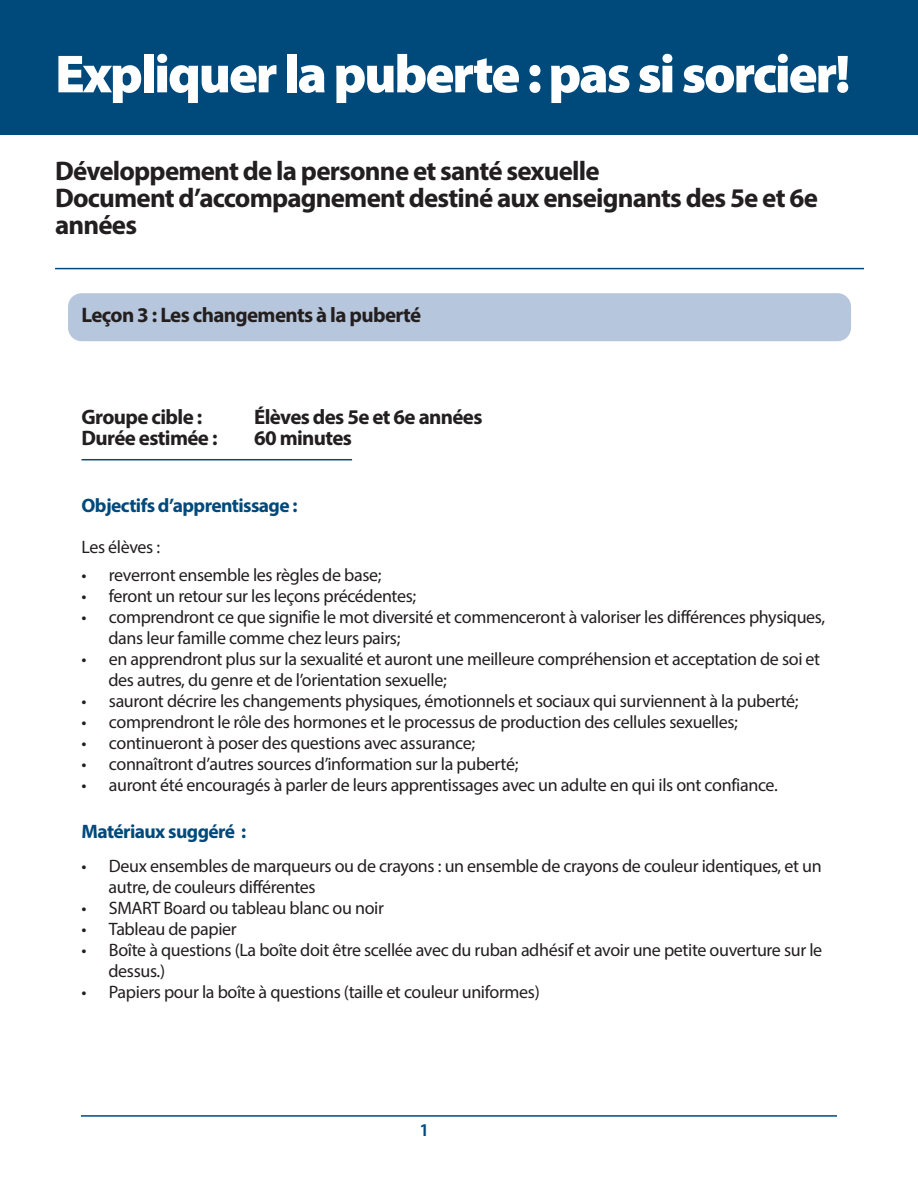
<style>
.page{position:relative;width:918px;height:1188px;background:#fff}
.page>*{position:absolute;margin:0;border:0;box-sizing:border-box;transform-origin:0 0}
.t1{font:900 54px "Myriad Pro";letter-spacing:-.04em;color:#fff}
.t2{font:700 27px/27px "Myriad Pro";letter-spacing:-.03em;color:#231f20}
.t3{font:700 21px "Myriad Pro";letter-spacing:-.03em;color:#231f20}
.t4{font:700 19.5px "Myriad Pro";letter-spacing:-.03em;color:#00497b}
.t5{font:18px/21px "Myriad Pro";letter-spacing:-.02em;color:#231f20}
.t6{font:600 semi-expanded 18px "Myriad Pro";color:#00497b}
</style>
<div class="page">
<hr style="left:81px;top:1115px;width:756px;height:2px;background:#00497b">
<div style="left:0;top:0;width:918px;height:134px;background:#00497b"></div>
<div style="left:68px;top:293px;width:783px;height:48px;background:#b6c6dc;border-radius:14px"></div>
<hr style="left:82px;top:459px;width:270px;height:1px;background:#00497b">
<hr style="left:55px;top:268px;width:809px;height:1px;background:#00497b">
<h1 class="t1" style="left:55px;top:43px;width:797px">Expliquer la puberte : pas si sorcier!</h1>
<h2 class="t2" style="left:55px;top:157px;width:764px">Développement de la personne et santé sexuelle<br>Document ’d accompagnement destiné aux enseignants des e5 e t e6 années</h2>
<p class="t3" style="left:82px;top:302px;width:341px">Leçon :3 Les changements laà puberté</p>
<p class="t3" style="left:82px;top:404px;width:122px">Groupe cible :</p>
<p class="t3" style="left:82px;top:425px;width:137px">Durée estimée :</p>
<p class="t3" style="left:254px;top:404px;width:230px">Élèves des e5 et e6 années</p>
<p class="t3" style="left:254px;top:425px;width:100px">60 minutes</p>
<p class="t4" style="left:82px;top:493px;width:218px">Objectifs ’d apprentissage :</p>
<p class="t5" style="left:109px;top:533px;width:274px;line-height:27.8px;text-indent:-27px">Les élèves :<br>reverront ensemble les règles de base;</p>
<p class="t5" style="left:82px;top:564px;width:7px">•</p>
<p class="t5" style="left:82px;top:585px;width:7px">•</p>
<p class="t5" style="left:82px;top:606px;width:7px">•</p>
<p class="t5" style="left:82px;top:648px;width:7px">•</p>
<p class="t5" style="left:82px;top:690px;width:7px">•</p>
<p class="t5" style="left:82px;top:711px;width:7px">•</p>
<p class="t5" style="left:82px;top:732px;width:7px">•</p>
<p class="t5" style="left:82px;top:753px;width:7px">•</p>
<p class="t5" style="left:109px;top:585px;width:309px">feront un retour sur les leçons précédentes;</p>
<p class="t5" style="left:109px;top:606px;width:718px">comprendront ce que signifie le mot diversité et commenceront à valoriser les différences physiques,</p>
<p class="t5" style="left:109px;top:627px;width:713px">dans leur famille comme chez leurs pairs;<br>en apprendront plus sur la sexualité et auront une meilleure compréhension et acceptation de soi et</p>
<p class="t5" style="left:109px;top:669px;width:692px">des autres, du genre et de ’lorientation sexuelle;<br>sauront décrire les changements physiques, émotionnels et sociaux qui surviennent laà puberté;</p>
<p class="t5" style="left:109px;top:711px;width:631px">comprendront le rôle des hormones et le processus de production des cellules sexuelles;</p>
<p class="t5" style="left:109px;top:732px;width:368px">continueront à poser des questions avec assurance;</p>
<p class="t5" style="left:109px;top:753px;width:411px">connaîtront ’d autres sources ’dinformation sur la puberté;</p>
<p class="t5" style="left:109px;top:774px;width:670px">auront été encouragés à parler de leurs apprentissages avec un adulte en qui ils ont confiance.</p>
<p class="t5" style="left:82px;top:774px;width:7px">•</p>
<p class="t4" style="left:82px;top:818px;width:166px">Matériaux suggéré :</p>
<p class="t5" style="left:109px;top:855px;width:714px">Deux ensembles de marqueurs ou de crayons : un ensemble de crayons de couleur identiques, et un</p>
<p class="t5" style="left:82px;top:855px;width:7px">•</p>
<p class="t5" style="left:82px;top:897px;width:7px">•</p>
<p class="t5" style="left:82px;top:918px;width:7px">•</p>
<p class="t5" style="left:82px;top:939px;width:7px">•</p>
<p class="t5" style="left:82px;top:981px;width:7px">•</p>
<p class="t5" style="left:109px;top:876px;width:277px">autre, de couleurs différentes<br>SMART Board ou tableau blanc ou noir</p>
<p class="t5" style="left:109px;top:918px;width:129px">Tableau de papier</p>
<p class="t5" style="left:109px;top:939px;width:715px">Boîte à questions (La boîte doit être scellée avec du ruban adhésif et avoir une petite ouverture sur le</p>
<p class="t5" style="left:109px;top:960px;width:433px">dessus (.<br>Papiers pour la boîte à questions (taille et couleur uniformes(</p>
<p class="t6" style="left:419px;top:1118px;width:12px">1</p>
</div>
